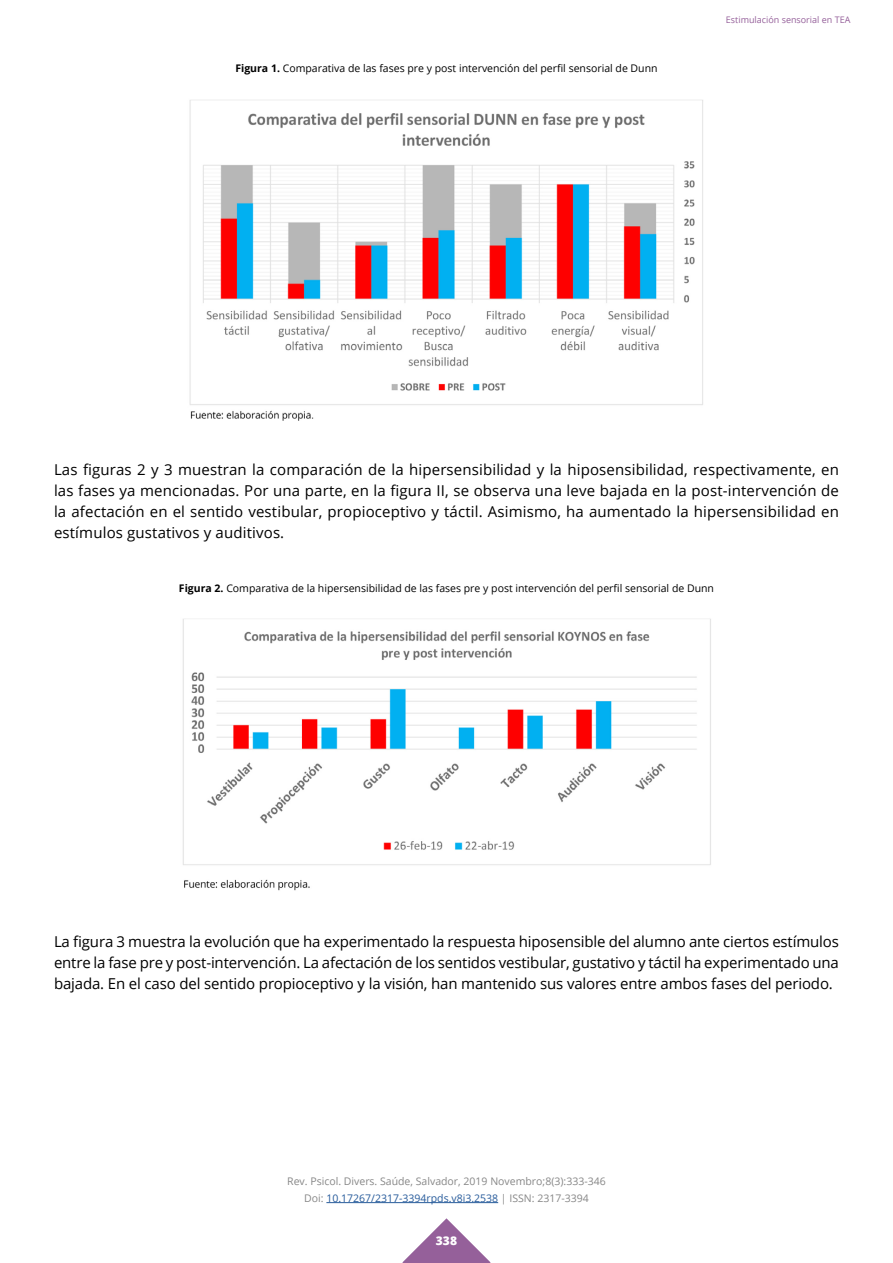
<style>
.page{position:relative;width:893px;height:1263px;background:#fff}
.page>*{position:absolute;margin:0;border:0;box-sizing:border-box;transform-origin:0 0}
.t1{font:15px/21px "Open Sans";color:#000;text-align:justify}
.t2{font:800 12px "Open Sans";color:#fff}
.t3{font:10.5px "Open Sans";color:#000}
.t4{font:10.5px/16.5px "Open Sans";color:#878787;text-align:center}
.t5{font:9px "Open Sans";color:#95609a}
.s1{font-weight:700}
.s2{color:#275b9b}
</style>
<div class="page">
<svg style="left:402px;top:1218px;width:89px;height:45px"></svg>
<hr style="left:326px;top:1202px;width:172px;height:1px;background:#275b9b">
<img style="left:189px;top:100px;width:514px;height:321px">
<img style="left:183px;top:619px;width:528px;height:272px">
<p class="t3" style="left:235px;top:61px;width:424px"><span class="s1">Figura 1.</span> Comparativa de las fases pre y post intervención del perfil sensorial de Dunn</p>
<p class="t5" style="left:726px;top:13px;width:126px">Estimulación sensorial en TEA</p>
<p class="t1" style="left:54px;top:459px;width:786px">Las figuras 2 y 3 muestran la comparación de la hipersensibilidad y la hiposensibilidad, respectivamente, en las fases ya mencionadas. Por una parte, en la figura II, se observa una leve bajada en la post-intervención de la afectación en el sentido vestibular, propioceptivo y táctil. Asimismo, ha aumentado la hipersensibilidad en estímulos gustativos y auditivos.</p>
<p class="t3" style="left:179px;top:581px;width:537px"><span class="s1">Figura 2.</span> Comparativa de la hipersensibilidad de las fases pre y post intervención del perfil sensorial de Dunn</p>
<p class="t1" style="left:54px;top:930px;width:786px">La figura 3 muestra la evolución que ha experimentado la respuesta hiposensible del alumno ante ciertos estímulos entre la fase pre y post-intervención. La afectación de los sentidos vestibular, gustativo y táctil ha experimentado una bajada. En el caso del sentido propioceptivo y la visión, han mantenido sus valores entre ambos fases del periodo.</p>
<p class="t4" style="left:287px;top:1173px;width:320px">Rev. Psicol. Divers. Saúde, Salvador, 2019 Novembro;8(3):333-346<br>Doi: <span class="s2">10.17267/2317-3394rpds.v8i3.2538</span> | ISSN: 2317-3394</p>
<p class="t2" style="left:436px;top:1232px;width:23px">338</p>
</div>
